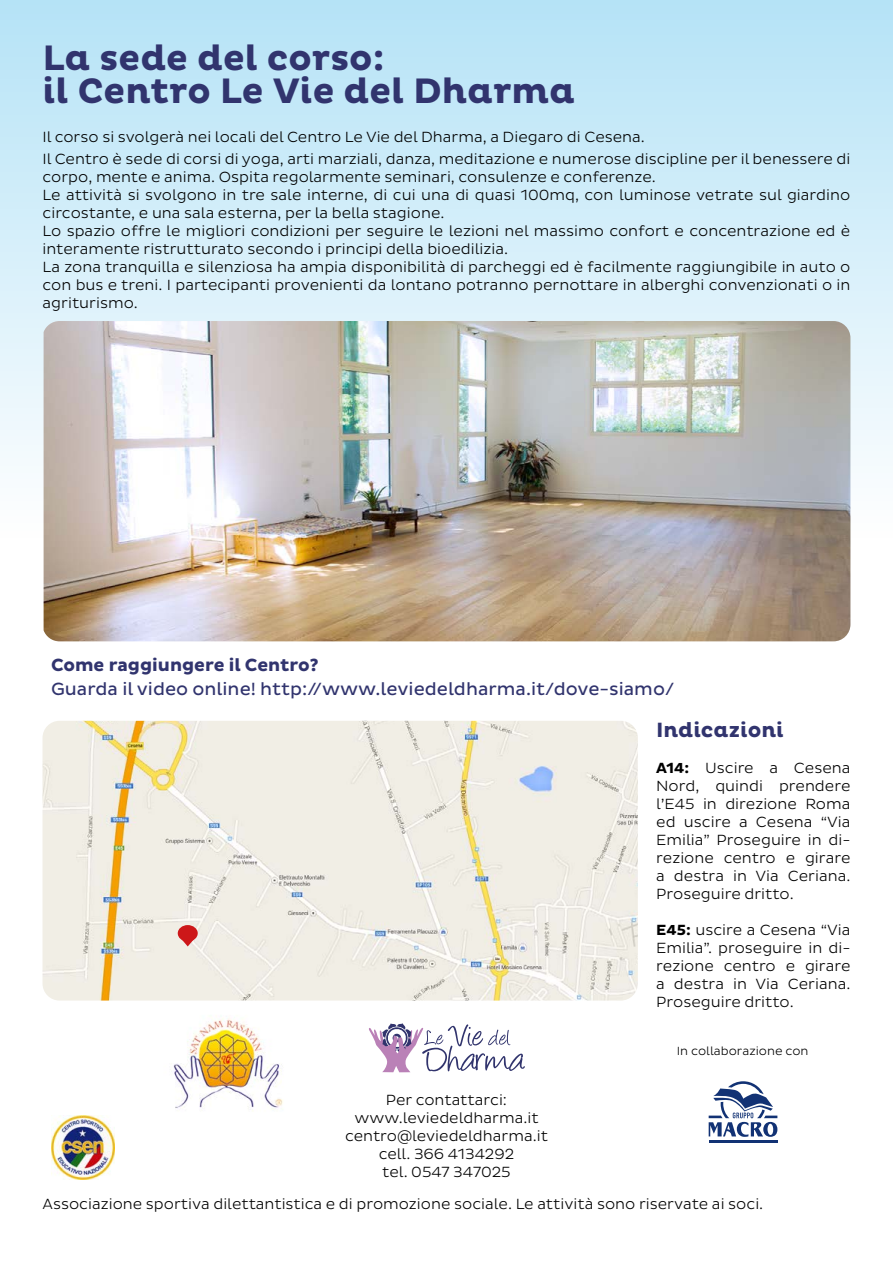
<style>
.page{position:relative;width:893px;height:1263px;background:#fff}
.page>*{position:absolute;margin:0;border:0;box-sizing:border-box;transform-origin:0 0}
.t1{font:700 36px/33px "Pluto";color:#31346e}
.t2{font:700 21px "Pluto";color:#31346e}
.t3{font:18px "Pluto Sans";color:#31346e}
.t4{font:700 18px "Pluto Sans";color:#31346e}
.t5{font:300 15px/18px "Pluto Sans";color:#000}
.t6{font:300 12px "Pluto Sans";color:#000}
.s1{font-weight:700}
</style>
<div class="page">
<div style="left:0;top:0;width:893px;height:555px;background:linear-gradient(to bottom,#b5e3f7,#fffefe)"></div>
<svg style="left:369px;top:1023px;width:156px;height:49px"></svg>
<img style="left:44px;top:321px;width:806px;height:320px">
<img style="left:43px;top:721px;width:595px;height:279px">
<svg style="left:179px;top:937px;width:17px;height:9px"></svg>
<div style="left:178px;top:925px;width:20px;height:16px;background:#cd1719;border-radius:50%"></div>
<img style="left:51px;top:1115px;width:64px;height:64px">
<hr style="left:709px;top:1140px;width:68px;height:3px;background:#123274">
<svg style="left:709px;top:1081px;width:68px;height:56px"></svg>
<img style="left:173px;top:1018px;width:110px;height:93px">
<h1 class="t1" style="left:43px;top:42px;width:534px">La sede del corso:<br>il Centro Le Vie del Dharma</h1>
<p class="t5" style="left:43px;top:126px;width:809px;line-height:22.2px">Il corso si svolgerà nei locali del Centro Le Vie del Dharma, a Diegaro di Cesena.<br>Il Centro è sede di corsi di yoga, arti marziali, danza, meditazione e numerose discipline per il benessere di</p>
<p class="t5" style="left:43px;top:168px;width:809px">corpo, mente e anima. Ospita regolarmente seminari, consulenze e conferenze.<br>Le attività si svolgono in tre sale interne, di cui una di quasi 100mq, con luminose vetrate sul giardino circostante, e una sala esterna, per la bella stagione.<br>Lo spazio offre le migliori condizioni per seguire le lezioni nel massimo confort e concentrazione ed è interamente ristrutturato secondo i principi della bioedilizia.<br>La zona tranquilla e silenziosa ha ampia disponibilità di parcheggi ed è facilmente raggiungibile in auto o con bus e treni. I partecipanti provenienti da lontano potranno pernottare in alberghi convenzionati o in agriturismo.</p>
<p class="t4" style="left:51px;top:654px;width:269px">Come raggiungere il Centro?</p>
<p class="t3" style="left:51px;top:678px;width:625px">Guarda il video online! http://www.leviedeldharma.it/dove-siamo/</p>
<h2 class="t2" style="left:656px;top:717px;width:129px">Indicazioni</h2>
<p class="t5" style="left:656px;top:759px;width:196px;text-align:justify"><span class="s1">A14:</span> Uscire a Cesena Nord, quindi prendere l’E45 in direzione Roma ed uscire a Cesena “Via Emilia” Proseguire in di&shy;rezione centro e girare a destra in Via Ceriana.<br>Proseguire dritto.</p>
<p class="t5" style="left:656px;top:921px;width:196px;text-align:justify"><span class="s1">E45:</span> uscire a Cesena “Via Emilia”. proseguire in di&shy;rezione centro e girare a destra in Via Ceriana.<br>Proseguire dritto.</p>
<p class="t5" style="left:345px;top:1091px;width:204px;text-align:center">Per contattarci: www.leviedeldharma.it centro@leviedeldharma.it cell. 366 4134292<br>tel. 0547 347025</p>
<p class="t6" style="left:677px;top:1044px;width:133px">In collaborazione con</p>
<p class="t5" style="left:43px;top:1195px;width:722px">Associazione sportiva dilettantistica e di promozione sociale. Le attività sono riservate ai soci.</p>
</div>
